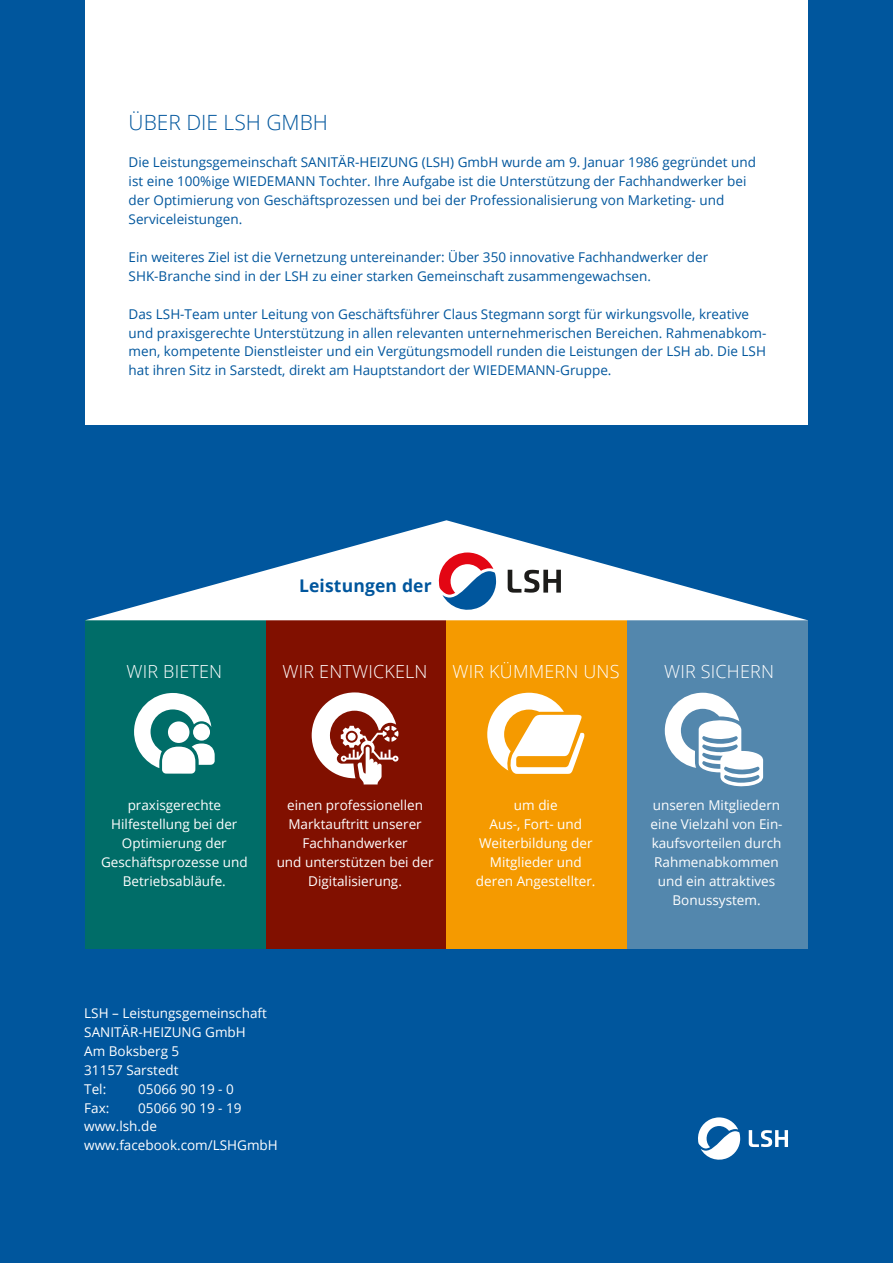
<style>
.page{position:relative;width:893px;height:1263px;background:#00569d}
.page>*{position:absolute;margin:0;border:0;box-sizing:border-box;transform-origin:0 0}
.t1{font:300 21px "Open Sans";color:#00569d}
.t2{font:300 18px "Open Sans";letter-spacing:.01em;color:#fff}
.t3{font:700 17.55px "Open Sans";letter-spacing:.01em;color:#00569d}
.t4{font:13.5px/18.9px "Open Sans";color:#00569d}
.t5{font:13.5px/18.9px "Open Sans";color:#fff;text-align:center}
</style>
<div class="page">
<div style="left:85px;top:0;width:723px;height:424px;background:#fff"></div>
<div style="left:85px;top:620px;width:181px;height:328px;background:#006d68"></div>
<div style="left:266px;top:620px;width:180px;height:328px;background:#811000"></div>
<div style="left:446px;top:620px;width:181px;height:328px;background:#f59a00"></div>
<div style="left:627px;top:620px;width:181px;height:328px;background:#5387ad"></div>
<svg style="left:86px;top:520px;width:721px;height:100px"></svg>
<svg style="left:508px;top:570px;width:53px;height:23px"></svg>
<svg style="left:439px;top:552px;width:57px;height:58px"></svg>
<svg style="left:665px;top:693px;width:98px;height:93px"></svg>
<svg style="left:487px;top:693px;width:97px;height:81px"></svg>
<svg style="left:134px;top:693px;width:81px;height:81px"></svg>
<svg style="left:312px;top:692px;width:86px;height:92px"></svg>
<svg style="left:749px;top:1130px;width:39px;height:17px"></svg>
<svg style="left:698px;top:1117px;width:42px;height:43px"></svg>
<h1 class="t1" style="left:129px;top:108px;width:201px">ÜBER DIE LSH GMBH</h1>
<p class="t4" style="left:129px;top:153px;width:629px">Die Leistungsgemeinschaft SANITÄR-HEIZUNG (LSH) GmbH wurde am 9. Januar 1986 gegründet und ist eine 100%ige WIEDEMANN Tochter. Ihre Aufgabe ist die Unterstützung der Fachhandwerker bei der Optimierung von Geschäftsprozessen und bei der Professionalisierung von Marketing- und Serviceleistungen.</p>
<p class="t4" style="left:129px;top:247px;width:581px">Ein weiteres Ziel ist die Vernetzung untereinander: Über 350 innovative Fachhandwerker der<br>SHK-Branche sind in der LSH zu einer starken Gemeinschaft zusammengewachsen.</p>
<p class="t4" style="left:129px;top:304px;width:639px">Das LSH-Team unter Leitung von Geschäftsführer Claus Stegmann sorgt für wirkungsvolle, kreative und praxisgerechte Unterstützung in allen relevanten unternehmerischen Bereichen. Rahmenabkom&shy;men, kompetente Dienstleister und ein Vergütungsmodell runden die Leistungen der LSH ab. Die LSH hat ihren Sitz in Sarstedt, direkt am Hauptstandort der WIEDEMANN-Gruppe.</p>
<p class="t3" style="left:299px;top:574px;width:134px">Leistungen der</p>
<h2 class="t2" style="left:127px;top:659px;width:97px">WIR BIETEN</h2>
<h2 class="t2" style="left:283px;top:659px;width:147px">WIR ENTWICKELN</h2>
<h2 class="t2" style="left:453px;top:659px;width:168px">WIR KÜMMERN UNS</h2>
<h2 class="t2" style="left:664px;top:659px;width:111px">WIR SICHERN</h2>
<p class="t5" style="left:101px;top:795px;width:148px">praxisgerechte<br>Hilfestellung bei der<br>Optimierung der<br>Geschäftsprozesse und<br>Betriebsabläufe.</p>
<p class="t5" style="left:277px;top:795px;width:158px">einen professionellen<br>Marktauftritt unserer<br>Fachhandwerker<br>und unterstützen bei der<br>Digitalisierung.</p>
<p class="t5" style="left:476px;top:795px;width:121px">um die<br>Aus-, Fort- und<br>Weiterbildung der<br>Mitglieder und deren Angestellter.</p>
<p class="t5" style="left:84px;top:1003px;width:184px;text-align:left">LSH – Leistungsgemeinschaft<br>SANITÄR-HEIZUNG GmbH<br>Am Boksberg 5<br>31157 Sarstedt<br>Tel:</p>
<p class="t5" style="left:138px;top:1079px;width:97px">05066 90 19 - 0</p>
<p class="t5" style="left:84px;top:1098px;width:195px;text-align:left;text-indent:54px">05066 90 19 - 19 www.lsh.de www.facebook.com/LSHGmbH</p>
<p class="t5" style="left:84px;top:1098px;width:27px">Fax:</p>
<p class="t5" style="left:650px;top:795px;width:134px">unseren Mitgliedern eine Vielzahl von Ein&shy;kaufsvorteilen durch<br>Rahmenabkommen und ein attraktives<br>Bonussystem.</p>
</div>
